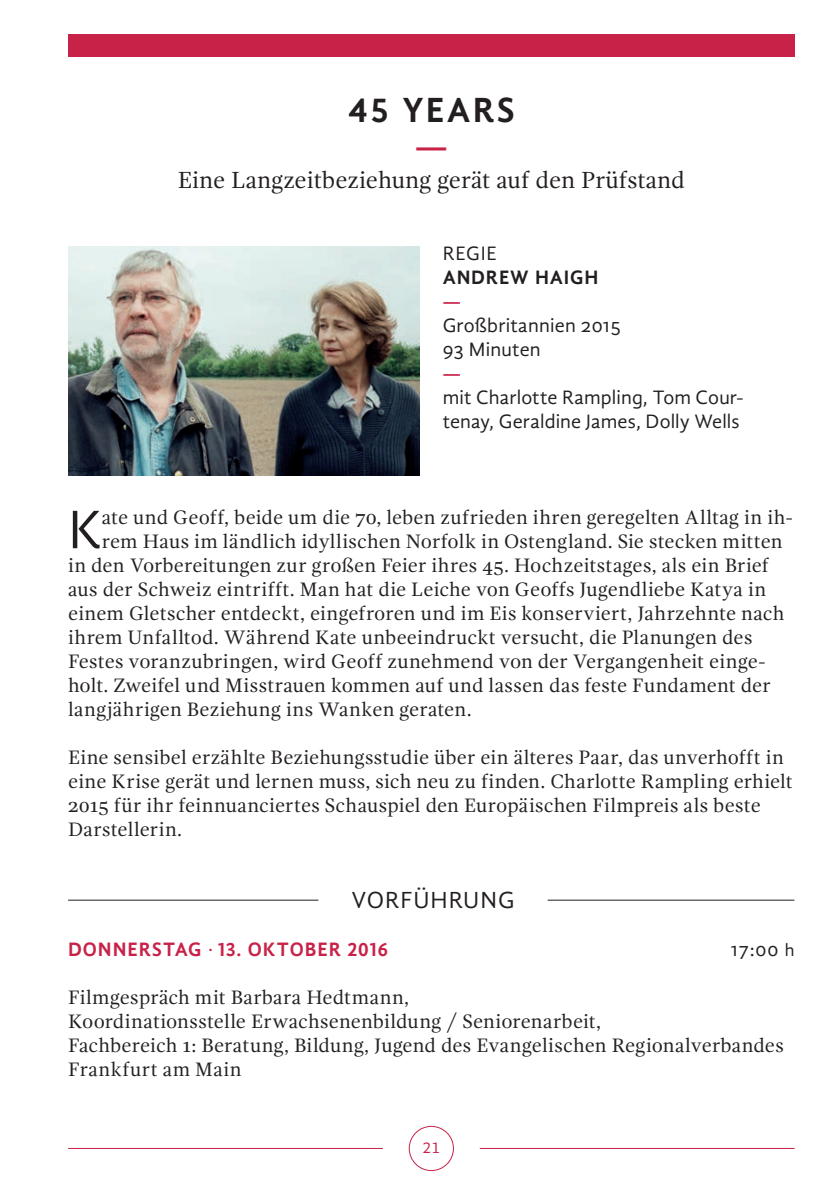
<style>
.page{position:relative;width:840px;height:1191px;background:#fff}
.page>*{position:absolute;margin:0;border:0;box-sizing:border-box;transform-origin:0 0}
.t1{font:55.8px "Gandhi Sans";color:#231f20}
.t2{font:700 36px "Gandhi Sans";letter-spacing:.06em;color:#231f20}
.t3{font:700 36px "Gandhi Sans";color:#c82249}
.t4{font:24px "Gandhi Serif";color:#231f20}
.t5{font:24px "Gandhi Sans";letter-spacing:.04em;color:#231f20}
.t6{font:20px/24px "Gandhi Serif";letter-spacing:.005em;color:#231f20}
.t7{font:20px/24px "Gandhi Sans";letter-spacing:.005em;color:#231f20}
.t8{font:700 20px "Gandhi Sans";letter-spacing:.045em;color:#c82249}
.t9{font:700 20px "Gandhi Sans";letter-spacing:.04em;color:#231f20}
.t10{font:16px "Gandhi Sans";color:#c82249}
.s1{font-weight:400}
.s2{font-size:18px}
</style>
<div class="page">
<hr style="left:68px;top:1148px;width:314px;height:1px;background:#c82249">
<hr style="left:479px;top:1148px;width:315px;height:1px;background:#c82249">
<div style="left:408px;top:1125px;width:45px;height:46px;border:1px solid #c82249;border-radius:50%"></div>
<div style="left:68px;top:34px;width:726px;height:23px;background:#c82249"></div>
<hr style="left:68px;top:899px;width:250px;height:1px;background:#231f20">
<hr style="left:547px;top:899px;width:247px;height:1px;background:#231f20">
<img style="left:68px;top:247px;width:351px;height:229px">
<h2 class="t2" style="left:348px;top:89px;width:168px">45 YEARS</h2>
<h2 class="t3" style="left:415px;top:125px;width:34px">—</h2>
<p class="t4" style="left:178px;top:166px;width:508px">Eine Langzeitbeziehung gerät auf den Prüfstand</p>
<p class="t7" style="left:442px;top:241px;width:56px">REGIE</p>
<p class="t9" style="left:442px;top:266px;width:157px">ANDREW HAIGH</p>
<p class="t8" style="left:442px;top:290px;width:19px">—</p>
<p class="t7" style="left:442px;top:313px;width:179px">Großbritannien 2015<br>93 Minuten</p>
<p class="t8" style="left:442px;top:362px;width:19px">—</p>
<p class="t7" style="left:442px;top:385px;width:302px">mit Charlotte Rampling, Tom Cour&shy;tenay, Geraldine James, Dolly Wells</p>
<h1 class="t1" style="left:68px;top:498px;width:35px">K</h1>
<p class="t6" style="left:102px;top:505px;width:692px">ate und Geoff, beide um die 70, leben zufrieden ihren geregelten Alltag in ih-</p>
<p class="t6" style="left:102px;top:529px;width:682px">rem Haus im ländlich idyllischen Norfolk in Ostengland. Sie stecken mitten</p>
<p class="t6" style="left:68px;top:553px;width:701px">in den Vorbereitungen zur großen Feier ihres 45. Hochzeitstages, als ein Brief</p>
<p class="t6" style="left:68px;top:577px;width:699px">aus der Schweiz eintrifft. Man hat die Leiche von Geoffs Jugendliebe Katya in</p>
<p class="t6" style="left:68px;top:601px;width:717px">einem Gletscher entdeckt, eingefroren und im Eis konserviert, Jahrzehnte nach</p>
<p class="t6" style="left:68px;top:625px;width:685px">ihrem Unfalltod. Während Kate unbeeindruckt versucht, die Planungen des</p>
<p class="t6" style="left:68px;top:649px;width:698px">Festes voranzubringen, wird Geoff zunehmend von der Vergangenheit einge-</p>
<p class="t6" style="left:68px;top:673px;width:703px">holt. Zweifel und Misstrauen kommen auf und lassen das feste Fundament der</p>
<p class="t6" style="left:68px;top:697px;width:405px">langjährigen Beziehung ins Wanken geraten.</p>
<p class="t6" style="left:68px;top:745px;width:726px">Eine sensibel erzählte Beziehungsstudie über ein älteres Paar, das unverhofft in eine Krise gerät und lernen muss, sich neu zu finden. Charlotte Rampling erhielt 2015 für ihr feinnuanciertes Schauspiel den Europäischen Filmpreis als beste Darstellerin.</p>
<p class="t5" style="left:351px;top:886px;width:164px">VORFÜHRUNG</p>
<p class="t8" style="left:68px;top:938px;width:321px">DONNERSTAG <span class="s1">·</span> 13. OKTOBER 2016</p>
<p class="t7" style="left:730px;top:937px;width:65px">17:00 <span class="s2">h</span></p>
<p class="t6" style="left:68px;top:985px;width:716px">Filmgespräch mit Barbara Hedtmann,<br>Koordinationsstelle Erwachsenenbildung / Seniorenarbeit,<br>Fachbereich 1: Beratung, Bildung, Jugend des Evangelischen Regionalverbandes Frankfurt am Main</p>
<p class="t10" style="left:422px;top:1138px;width:19px">21</p>
</div>
